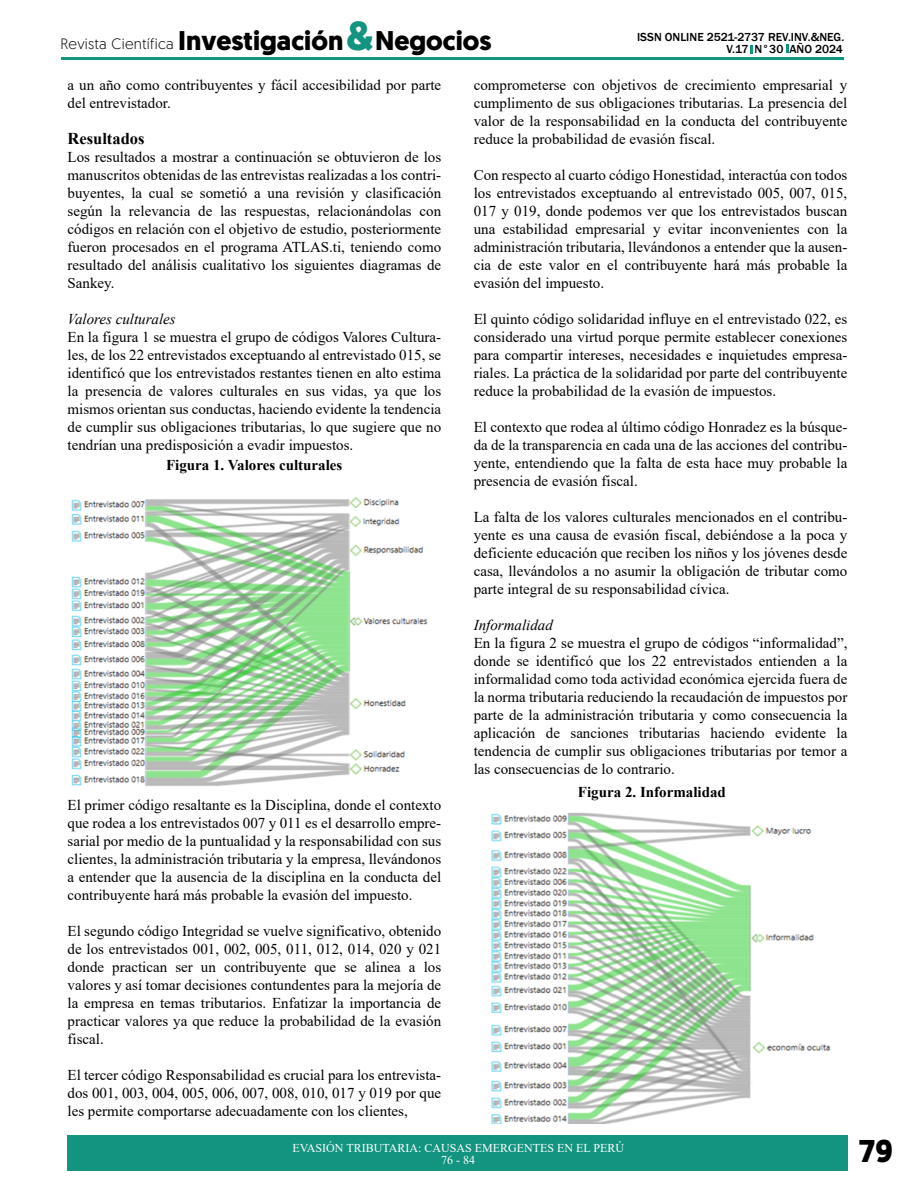
<style>
.page{position:relative;width:918px;height:1188px;background:#fff}
.page>*{position:absolute;margin:0;border:0;box-sizing:border-box;transform-origin:0 0}
.t1{font:700 40.5px "Geomanist";color:#129480}
.t2{font:700 31.5px "Geomanist";color:#000}
.t3{font:700 27px "Geomanist";color:#000}
.t4{font:700 16.5px "Times New Roman";color:#000}
.t5{font:15px/18px "Times New Roman";color:#000;text-align:justify}
.t6{font:700 15px "Times New Roman";color:#000}
.t7{font:italic 15px "Times New Roman";color:#000}
.t8{font:300 15px "Geomanist";letter-spacing:.02em;color:#000}
.t9{font:500 12px "Franklin Gothic";color:#000}
.t10{font:12px/12px "Times New Roman";color:#fff;text-align:center}
</style>
<div class="page">
<svg style="left:750px;top:45px;width:3px;height:9px"></svg>
<svg style="left:786px;top:45px;width:2px;height:8px"></svg>
<hr style="left:61px;top:57px;width:783px;height:2px;background:#129480">
<div style="left:68px;top:1136px;width:780px;height:36px;background:#129480"></div>
<img style="left:71px;top:497px;width:357px;height:289px">
<img style="left:491px;top:812px;width:340px;height:312px">
<h1 class="t1" style="left:347px;top:9px;width:29px">&amp;</h1>
<h3 class="t3" style="left:178px;top:22px;width:315px">Investigación Negocios</h3>
<p class="t9" style="left:637px;top:30px;width:209px">ISSN ONLINE 2521-2737 REV.INV.&amp;NEG.</p>
<p class="t8" style="left:60px;top:34px;width:115px">Revista Científica</p>
<p class="t9" style="left:726px;top:42px;width:118px">V.17 N°30 AÑO 2024</p>
<p class="t5" style="left:68px;top:75px;width:375px">a un año como contribuyentes y fácil accesibilidad por parte del entrevistador.</p>
<p class="t4" style="left:68px;top:126px;width:79px">Resultados</p>
<p class="t5" style="left:68px;top:147px;width:375px">Los resultados a mostrar a continuación se obtuvieron de los manuscritos obtenidas de las entrevistas realizadas a los contri&shy;buyentes, la cual se sometió a una revisión y clasificación según la relevancia de las respuestas, relacionándolas con códigos en relación con el objetivo de estudio, posteriormente fueron procesados en el programa ATLAS.ti, teniendo como resultado del análisis cualitativo los siguientes diagramas de Sankey.</p>
<p class="t7" style="left:68px;top:308px;width:110px">Valores culturales</p>
<p class="t5" style="left:68px;top:327px;width:375px">En la figura 1 se muestra el grupo de códigos Valores Cultura&shy;les, de los 22 entrevistados exceptuando al entrevistado 015, se identificó que los entrevistados restantes tienen en alto estima la presencia de valores culturales en sus vidas, ya que los mismos orientan sus conductas, haciendo evidente la tendencia de cumplir sus obligaciones tributarias, lo que sugiere que no tendrían una predisposición a evadir impuestos.</p>
<p class="t6" style="left:166px;top:454px;width:178px">Figura 1. Valores culturales</p>
<p class="t5" style="left:68px;top:795px;width:375px">El primer código resaltante es la Disciplina, donde el contexto que rodea a los entrevistados 007 y 011 es el desarrollo empre&shy;sarial por medio de la puntualidad y la responsabilidad con sus clientes, la administración tributaria y la empresa, llevándonos a entender que la ausencia de la disciplina en la conducta del contribuyente hará más probable la evasión del impuesto.</p>
<p class="t5" style="left:68px;top:921px;width:375px">El segundo código Integridad se vuelve significativo, obtenido de los entrevistados 001, 002, 005, 011, 012, 014, 020 y 021 donde practican ser un contribuyente que se alinea a los valores y así tomar decisiones contundentes para la mejoría de la empresa en temas tributarios. Enfatizar la importancia de practicar valores ya que reduce la probabilidad de la evasión fiscal.</p>
<p class="t5" style="left:68px;top:1065px;width:375px">El tercer código Responsabilidad es crucial para los entrevista&shy;dos 001, 003, 004, 005, 006, 007, 008, 010, 017 y 019 por que les permite comportarse adecuadamente con los clientes,</p>
<p class="t5" style="left:474px;top:76px;width:375px">comprometerse con objetivos de crecimiento empresarial y cumplimento de sus obligaciones tributarias. La presencia del valor de la responsabilidad en la conducta del contribuyente reduce la probabilidad de evasión fiscal.</p>
<p class="t5" style="left:474px;top:166px;width:375px">Con respecto al cuarto código Honestidad, interactúa con todos los entrevistados exceptuando al entrevistado 005, 007, 015, 017 y 019, donde podemos ver que los entrevistados buscan una estabilidad empresarial y evitar inconvenientes con la administración tributaria, llevándonos a entender que la ausen&shy;cia de este valor en el contribuyente hará más probable la evasión del impuesto.</p>
<p class="t5" style="left:474px;top:310px;width:375px">El quinto código solidaridad influye en el entrevistado 022, es considerado una virtud porque permite establecer conexiones para compartir intereses, necesidades e inquietudes empresa&shy;riales. La práctica de la solidaridad por parte del contribuyente reduce la probabilidad de la evasión de impuestos.</p>
<p class="t5" style="left:474px;top:418px;width:375px">El contexto que rodea al último código Honradez es la búsque&shy;da de la transparencia en cada una de las acciones del contribu&shy;yente, entendiendo que la falta de esta hace muy probable la presencia de evasión fiscal.</p>
<p class="t5" style="left:474px;top:508px;width:375px">La falta de los valores culturales mencionados en el contribu&shy;yente es una causa de evasión fiscal, debiéndose a la poca y deficiente educación que reciben los niños y los jóvenes desde casa, llevándolos a no asumir la obligación de tributar como parte integral de su responsabilidad cívica.</p>
<p class="t7" style="left:474px;top:615px;width:81px">Informalidad</p>
<p class="t5" style="left:474px;top:634px;width:375px">En la figura 2 se muestra el grupo de códigos “informalidad”, donde se identificó que los 22 entrevistados entienden a la informalidad como toda actividad económica ejercida fuera de la norma tributaria reduciendo la recaudación de impuestos por parte de la administración tributaria y como consecuencia la aplicación de sanciones tributarias haciendo evidente la tendencia de cumplir sus obligaciones tributarias por temor a las consecuencias de lo contrario.</p>
<p class="t6" style="left:578px;top:781px;width:149px">Figura 2. Informalidad</p>
<p class="t10" style="left:293px;top:1141px;width:333px">EVASIÓN TRIBUTARIA: CAUSAS EMERGENTES EN EL PERÚ<br>76 - 84</p>
<h2 class="t2" style="left:859px;top:1130px;width:36px">79</h2>
</div>
